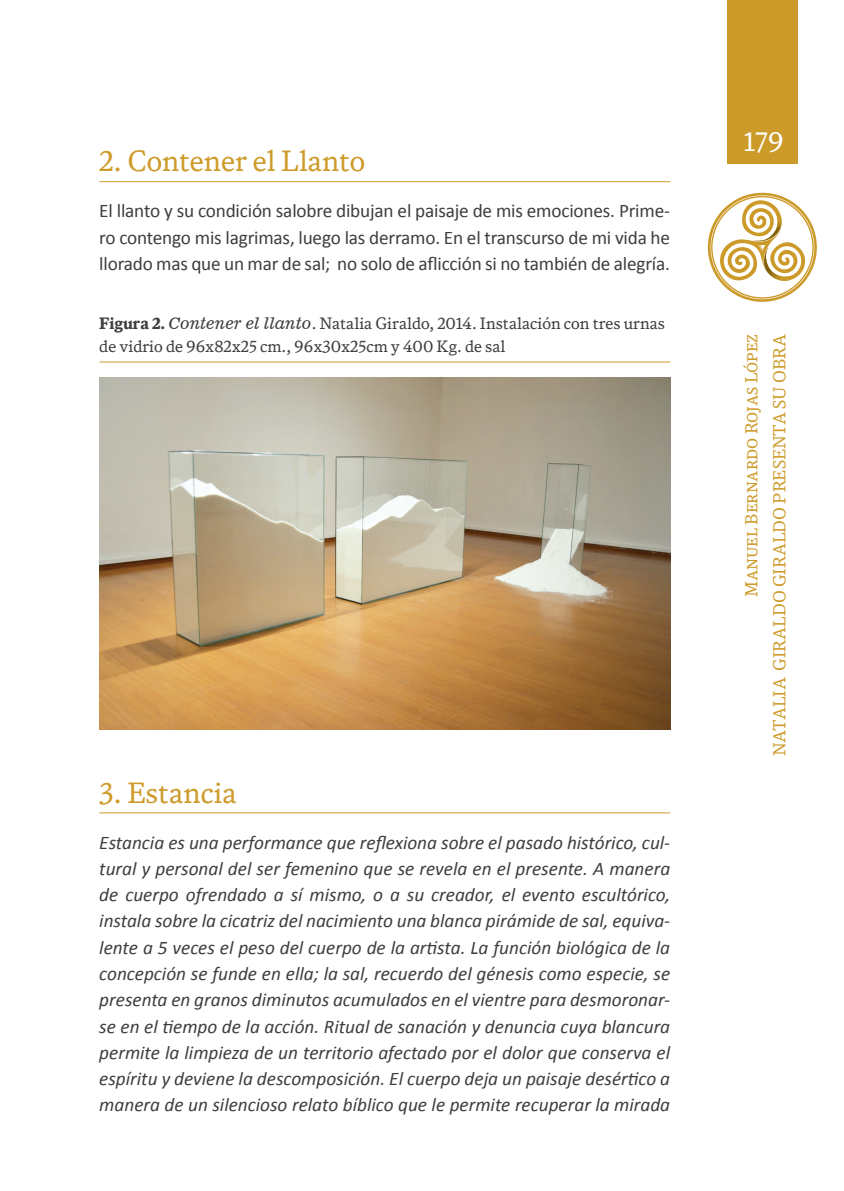
<style>
.page{position:relative;width:844px;height:1191px;background:#fff}
.page>*{position:absolute;margin:0;border:0;box-sizing:border-box;transform-origin:0 0}
.t1{font:28px "DB News";color:#ce9b2a}
.t2{font:26.25px "DB News";color:#fff}
.t3{font:italic 19.25px/26.2px "Calibri";color:#3e3e3f;text-align:justify}
.t4{font:19.25px/26.2px "Calibri";letter-spacing:-.01em;color:#3e3e3f;text-align:justify}
.t5{font:16.62px/28px "DB News SC";color:#ce9b2a;text-align:right}
.t6{font:15.75px/22.8px "DB News";color:#3e3e3f}
.s1{font-weight:700}
.s2{font-family:"News 701 BT Italic A"}
</style>
<div class="page">
<div style="left:726px;top:0;width:71px;height:164px;background:#cc9a29"></div>
<svg style="left:707px;top:193px;width:109px;height:109px"></svg>
<hr style="left:99px;top:181px;width:571px;height:1px;background:#ce9b2a">
<hr style="left:99px;top:361px;width:571px;height:1px;background:#ce9b2a">
<hr style="left:99px;top:812px;width:571px;height:1px;background:#ce9b2a">
<img style="left:99px;top:378px;width:571px;height:351px">
<h1 class="t1" style="left:99px;top:144px;width:267px">2. Contener el Llanto</h1>
<p class="t4" style="left:99px;top:198px;width:572px">El llanto y su condición salobre dibujan el paisaje de mis emociones. Prime&shy;ro contengo mis lagrimas, luego las derramo. En el transcurso de mi vida he llorado mas que un mar de sal; no solo de aflicción si no también de alegría.</p>
<p class="t6" style="left:99px;top:312px;width:567px"><span class="s1">Figura 2.</span> <span class="s2">Contener el llanto</span>. Natalia Giraldo, 2014. Instalación con tres urnas de vidrio de 96x82x25 cm., 96x30x25cm y 400 Kg. de sal</p>
<h1 class="t1" style="left:99px;top:775px;width:139px">3. Estancia</h1>
<p class="t3" style="left:99px;top:828px;width:572px">Estancia es una performance que reflexiona sobre el pasado histórico, cul&shy;tural y personal del ser femenino que se revela en el presente. A manera de cuerpo ofrendado a sí mismo, o a su creador, el evento escultórico, instala sobre la cicatriz del nacimiento una blanca pirámide de sal, equiva&shy;lente a 5 veces el peso del cuerpo de la artista. La función biológica de la concepción se funde en ella; la sal, recuerdo del génesis como especie, se presenta en granos diminutos acumulados en el vientre para desmoronar&shy;se en el tiempo de la acción. Ritual de sanación y denuncia cuya blancura permite la limpieza de un territorio afectado por el dolor que conserva el espíritu y deviene la descomposición. El cuerpo deja un paisaje desértico a manera de un silencioso relato bíblico que le permite recuperar la mirada</p>
<h2 class="t2" style="left:743px;top:125px;width:41px">179</h2>
<p class="t5" style="left:737px;top:756px;width:424px;rotate:-90deg">Manuel Bernardo Rojas López<br>NATALIA GIRALDO GIRALDO PRESENTA SU OBRA</p>
</div>
